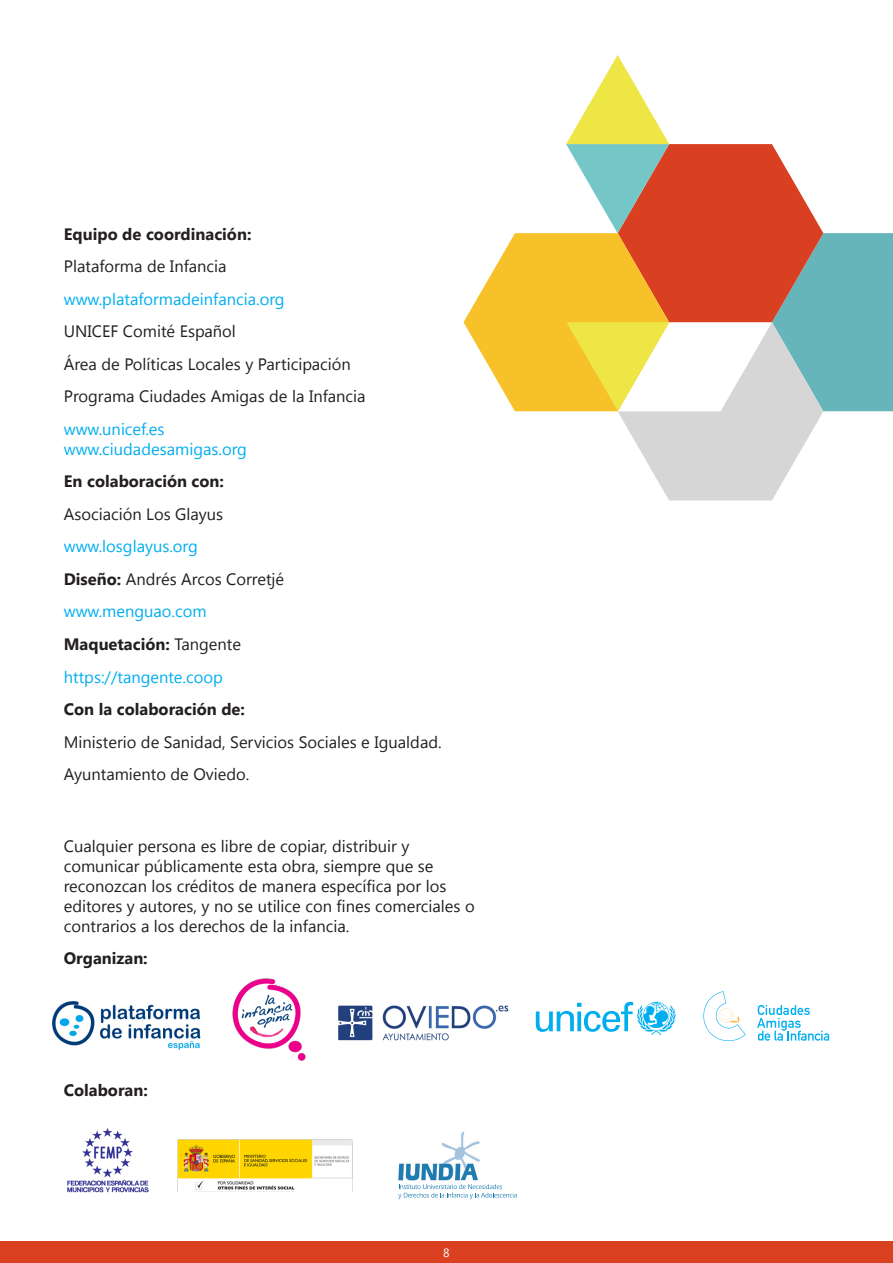
<style>
.page{position:relative;width:893px;height:1263px;background:#fff}
.page>*{position:absolute;margin:0;border:0;box-sizing:border-box;transform-origin:0 0}
.t1{font:16.5px/19.8px "Segoe UI";color:#231f20}
.t2{font:16.5px/19.8px "Segoe UI";color:#00aeef}
.t3{font:700 16.5px "Segoe UI";color:#231f20}
.t4{font:12px "Segoe UI";color:#fff}
.s1{font-weight:700}
.s2{font-weight:400}
</style>
<div class="page">
<div style="left:0;top:1242px;width:893px;height:21px;background:#da4120"></div>
<svg style="left:463px;top:55px;width:430px;height:445px"></svg>
<img style="left:67px;top:1128px;width:81px;height:64px">
<svg style="left:398px;top:1184px;width:119px;height:15px"></svg>
<img style="left:398px;top:1131px;width:82px;height:50px">
<img style="left:177px;top:1139px;width:176px;height:53px">
<img style="left:52px;top:1001px;width:149px;height:49px">
<img style="left:338px;top:1005px;width:171px;height:36px">
<img style="left:232px;top:978px;width:74px;height:83px">
<svg style="left:703px;top:991px;width:43px;height:50px"></svg>
<svg style="left:757px;top:1005px;width:72px;height:36px"></svg>
<svg style="left:536px;top:1002px;width:139px;height:33px"></svg>
<p class="t3" style="left:64px;top:222px;width:189px">Equipo de coordinación:</p>
<p class="t1" style="left:64px;top:256px;width:164px">Plataforma de Infancia</p>
<p class="t2" style="left:64px;top:288px;width:222px">www.plataformadeinfancia.org</p>
<p class="t1" style="left:64px;top:321px;width:174px">UNICEF Comité Español</p>
<p class="t1" style="left:64px;top:353px;width:289px">Área de Políticas Locales y Participación</p>
<p class="t1" style="left:64px;top:386px;width:303px">Programa Ciudades Amigas de la Infancia</p>
<p class="t2" style="left:64px;top:418px;width:185px">www.unicef.es www.ciudadesamigas.org</p>
<p class="t3" style="left:64px;top:470px;width:162px">En colaboración con:</p>
<p class="t1" style="left:64px;top:503px;width:161px">Asociación Los Glayus</p>
<p class="t2" style="left:64px;top:536px;width:136px">www.losglayus.org</p>
<p class="t1" style="left:64px;top:568px;width:222px"><span class="s1">Diseño:</span> Andrés Arcos Corretjé</p>
<p class="t2" style="left:64px;top:601px;width:144px">www.menguao.com</p>
<p class="t3" style="left:64px;top:632px;width:179px">Maquetación: <span class="s2">Tangente</span></p>
<p class="t2" style="left:64px;top:666px;width:160px">https://tangente.coop</p>
<p class="t3" style="left:64px;top:697px;width:183px">Con la colaboración de:</p>
<p class="t1" style="left:64px;top:731px;width:379px">Ministerio de Sanidad, Servicios Sociales e Igualdad.</p>
<p class="t1" style="left:64px;top:764px;width:187px">Ayuntamiento de Oviedo.</p>
<p class="t1" style="left:64px;top:836px;width:412px">Cualquier persona es libre de copiar, distribuir y comunicar públicamente esta obra, siempre que se reconozcan los créditos de manera específica por los editores y autores, y no se utilice con fines comerciales o contrarios a los derechos de la infancia.</p>
<p class="t3" style="left:64px;top:946px;width:86px">Organizan:</p>
<p class="t3" style="left:64px;top:1078px;width:86px">Colaboran:</p>
<p class="t4" style="left:443px;top:1244px;width:8px">8</p>
</div>
